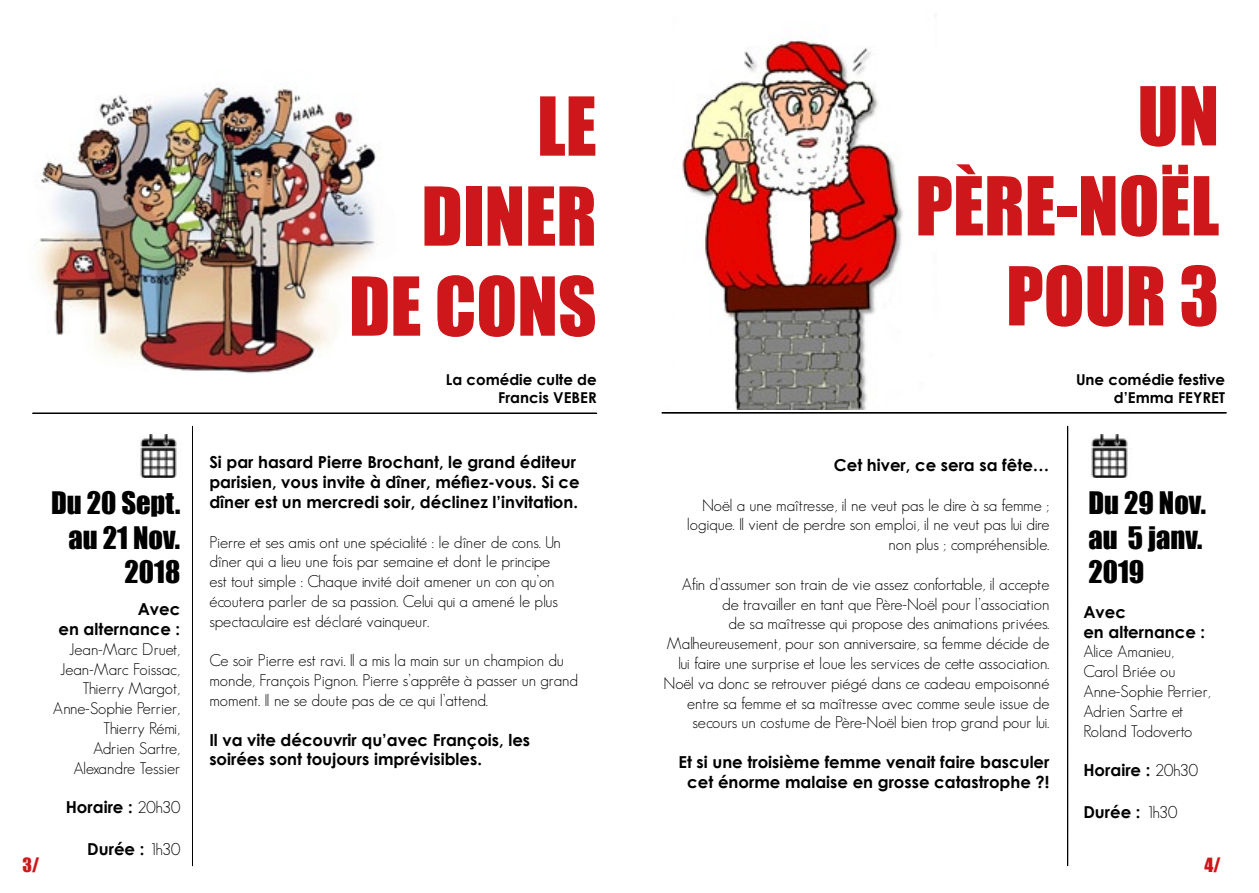
<style>
.page{position:relative;width:1259px;height:893px;background:#fff}
.page>*{position:absolute;margin:0;border:0;box-sizing:border-box;transform-origin:0 0}
.t1{font:75px/90px "Impact";color:#cd171a;text-align:right}
.t2{font:28.5px/34.2px "Impact";color:#000;text-align:right}
.t3{font:18px "Impact";color:#cd171a}
.t4{font:300 16.5px/19.8px "Geosans";color:#000}
.t5{font:700 16.5px/19.8px "Century Gothic";color:#000}
.t6{font:700 15px/18px "Century Gothic";color:#000;text-align:right}
.s1{font-family:"Geosans";font-weight:300}
</style>
<div class="page">
<img style="left:682px;top:40px;width:221px;height:370px">
<img style="left:38px;top:84px;width:344px;height:290px">
<svg style="left:33px;top:413px;width:564px;height:1px"></svg>
<svg style="left:192px;top:426px;width:1px;height:440px"></svg>
<svg style="left:662px;top:412px;width:564px;height:1px"></svg>
<svg style="left:1067px;top:426px;width:1px;height:440px"></svg>
<img style="left:1091px;top:435px;width:37px;height:43px">
<img style="left:140px;top:435px;width:37px;height:43px">
<div style="left:778px;top:201px;width:32px;height:61px;background:#fff"></div>
<p class="t3" style="left:22px;top:851px;width:18px">3/</p>
<h2 class="t2" style="left:51px;top:485px;width:131px">DU 20 SEPT.<br>AU 21 NOV.<br>2018</h2>
<p class="t5" style="left:58px;top:599px;width:123px;text-align:right">Avec<br>en alternance :</p>
<p class="t4" style="left:53px;top:639px;width:129px;text-align:right">Jean-Marc Druet,<br>Jean-Marc Foissac,<br>Thierry Margot,<br>Anne-Sophie Perrier,<br>Thierry Rémi,<br>Adrien Sartre,<br>Alexandre Tessier</p>
<p class="t5" style="left:66px;top:797px;width:116px">Horaire : <span class="s1">20h30</span></p>
<p class="t5" style="left:87px;top:838px;width:94px">Durée : <span class="s1">1h30</span></p>
<h1 class="t1" style="left:349px;top:79px;width:249px">LE<br>DINER<br>DE CONS</h1>
<p class="t6" style="left:446px;top:371px;width:152px">La comédie culte de<br>Francis VEBER</p>
<p class="t5" style="left:209px;top:452px;width:372px">Si par hasard Pierre Brochant, le grand éditeur parisien, vous invite à dîner, méfiez-vous. Si ce dîner est un mercredi soir, déclinez l’invitation.</p>
<p class="t4" style="left:209px;top:532px;width:353px">Pierre et ses amis ont une spécialité : le dîner de cons. Un dîner qui a lieu une fois par semaine et dont le principe est tout simple : Chaque invité doit amener un con qu’on écoutera parler de sa passion. Celui qui a amené le plus spectaculaire est déclaré vainqueur.</p>
<p class="t4" style="left:209px;top:651px;width:370px">Ce soir Pierre est ravi. Il a mis la main sur un champion du monde, François Pignon. Pierre s’apprête à passer un grand moment. Il ne se doute pas de ce qui l’attend.</p>
<p class="t5" style="left:209px;top:729px;width:322px">Il va vite découvrir qu’avec François, les soirées sont toujours imprévisibles.</p>
<h1 class="t1" style="left:915px;top:69px;width:305px">UN<br>PÈRE-NOËL<br>POUR 3</h1>
<p class="t5" style="left:834px;top:455px;width:217px">Cet hiver, ce sera sa fête…</p>
<p class="t4" style="left:686px;top:495px;width:364px;text-align:right">Noël a une maîtresse, il ne veut pas le dire à sa femme ; logique. Il vient de perdre son emploi, il ne veut pas lui dire non plus ; compréhensible.</p>
<p class="t4" style="left:663px;top:574px;width:387px;text-align:right">Afin d’assumer son train de vie assez confortable, il accepte de travailler en tant que Père-Noël pour l’association<br>de sa maîtresse qui propose des animations privées.<br>Malheureusement, pour son anniversaire, sa femme décide de lui faire une surprise et loue les services de cette association.<br>Noël va donc se retrouver piégé dans ce cadeau empoisonné entre sa femme et sa maîtresse avec comme seule issue de secours un costume de Père-Noël bien trop grand pour lui.</p>
<p class="t5" style="left:678px;top:752px;width:372px;text-align:center">Et si une troisième femme venait faire basculer cet énorme malaise en grosse catastrophe ?!</p>
<p class="t6" style="left:1076px;top:371px;width:151px">Une comédie festive d’Emma FEYRET</p>
<h2 class="t2" style="left:1088px;top:485px;width:119px;text-align:left">DU 29 NOV.<br>AU 5 JANV.<br>2019</h2>
<p class="t5" style="left:1083px;top:601px;width:123px">Avec<br>en alternance :</p>
<p class="t4" style="left:1083px;top:642px;width:129px">Alice Amanieu,<br>Carol Briée ou<br>Anne-Sophie Perrier,<br>Adrien Sartre et<br>Roland Todoverto</p>
<p class="t5" style="left:1083px;top:760px;width:116px">Horaire : <span class="s1">20h30</span></p>
<p class="t5" style="left:1083px;top:801px;width:95px">Durée : <span class="s1">1h30</span></p>
<p class="t3" style="left:1204px;top:851px;width:18px">4/</p>
</div>
